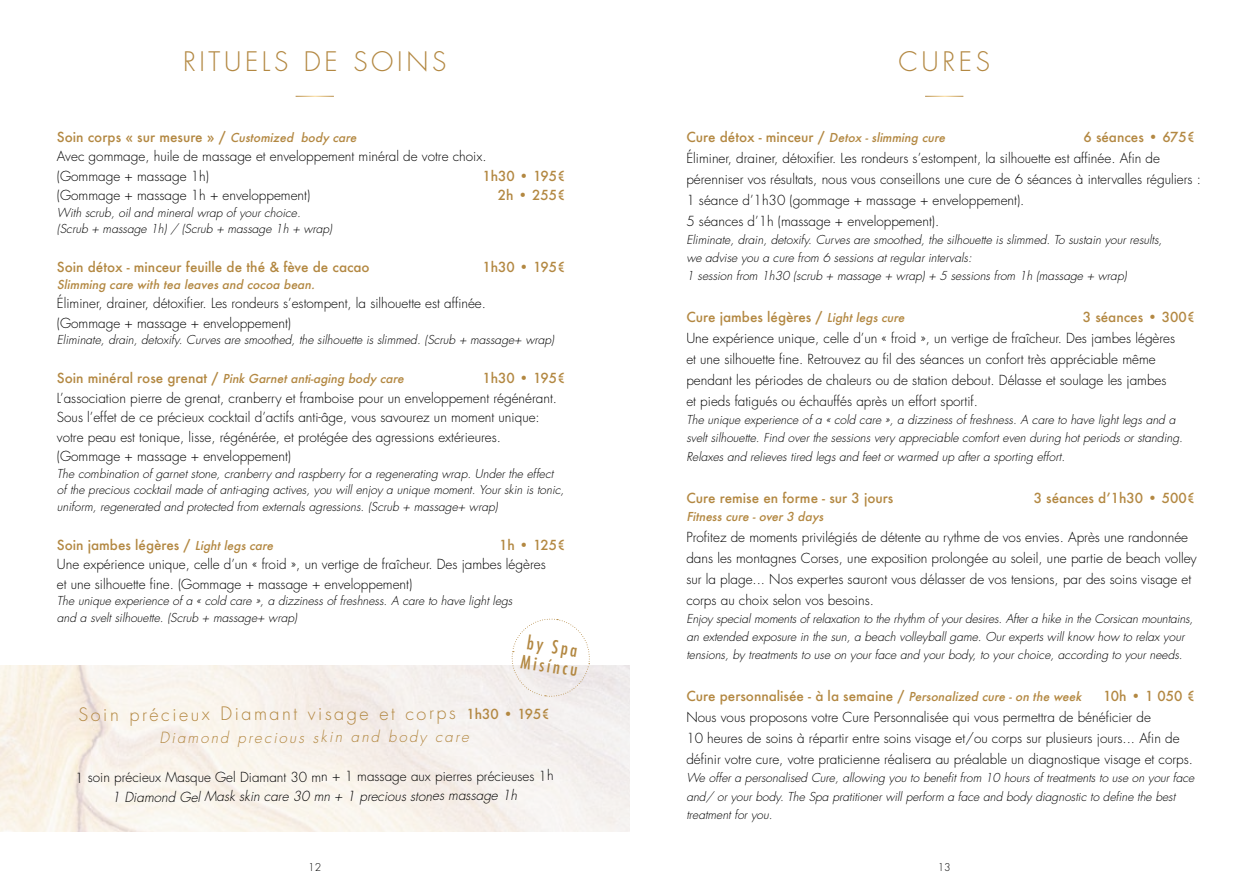
<style>
.page{position:relative;width:1259px;height:893px;background:#fff}
.page>*{position:absolute;margin:0;border:0;box-sizing:border-box;transform-origin:0 0}
.t1{font:300 26.25px "Futura";letter-spacing:.14em;color:#b38842}
.t2{font:300 18px "Futura";letter-spacing:.135em;color:#b38842}
.t3{font:500 condensed 18px/19.5px "Futura";color:#b38842}
.t4{font:italic 300 15px "Futura";color:#b38842}
.t5{font:300 13.5px/21px "Futura";color:#000}
.t6{font:500 13.5px "Futura";color:#b38842}
.t7{font:italic 300 13.5px "Futura";color:#000}
.t8{font:italic 300 12px/18px "Futura";color:#000}
.t9{font:italic 500 12px "Futura";color:#b38842}
.t10{font:300 10.5px "Futura";color:#000}
.s1{font-weight:500;color:#b38842}
.s2{font-weight:500;font-style:italic;font-size:12px;color:#b38842}
.s3{font-style:normal;font-size:13.5px}
.s4{font-style:italic;font-size:12px}
.s5{font-weight:500;font-size:13.5px}
</style>
<div class="page">
<svg style="left:510px;top:618px;width:81px;height:80px"></svg>
<h1 class="t1" style="left:183px;top:45px;width:265px">RITUELS DE SOINS</h1>
<p class="t5" style="left:57px;top:127px;width:431px;line-height:19.5px"><span class="s1">S o i n c o r p s « s u r m e s u re » /</span> <span class="s2">Customized body care<br></span>Avec gommage, huile de massage et enveloppement minéral de votre choix. (Gommage + massage 1h)</p>
<p class="t6" style="left:482px;top:166px;width:85px">1h30 • 195€</p>
<p class="t5" style="left:57px;top:185px;width:255px">(Gommage + massage 1h + enveloppement)</p>
<p class="t6" style="left:498px;top:186px;width:69px">2h • 255€</p>
<p class="t8" style="left:57px;top:204px;width:279px;line-height:16.5px">With scrub, oil and mineral wrap of your choice. (Scrub + massage 1h) / (Scrub + massage 1h + wrap)</p>
<p class="t6" style="left:57px;top:258px;width:314px">Soin détox - minceur feuille de thé &amp; fève de cacao</p>
<p class="t6" style="left:482px;top:258px;width:85px">1h30 • 195€</p>
<p class="t9" style="left:57px;top:276px;width:262px">Slimming care with tea leaves and cocoa bean.</p>
<p class="t5" style="left:57px;top:294px;width:430px;line-height:19.5px">Éliminer, drainer, détoxifier. Les rondeurs s’estompent, la silhouette est affinée. (Gommage + massage + enveloppement)</p>
<p class="t8" style="left:57px;top:331px;width:501px">Eliminate, drain, detoxify. Curves are smoothed, the silhouette is slimmed. (Scrub + massage+ wrap)</p>
<p class="t9" style="left:57px;top:370px;width:351px"><span class="s3">S o i n m i n é ra l ro s e g re n a t /</span> Pink Garnet anti-aging body care</p>
<p class="t6" style="left:482px;top:369px;width:85px">1h30 • 195€</p>
<p class="t5" style="left:57px;top:388px;width:502px;line-height:19.5px">L’association pierre de grenat, cranberry et framboise pour un enveloppement régénérant.<br>Sous l’effet de ce précieux cocktail d’actifs anti-âge, vous savourez un moment unique: votre peau est tonique, lisse, régénérée, et protégée des agressions extérieures. (Gommage + massage + enveloppement)</p>
<p class="t8" style="left:57px;top:465px;width:512px;line-height:16.5px">The combination of garnet stone, cranberry and raspberry for a regenerating wrap. Under the effect of the precious cocktail made of anti-aging actives, you will enjoy a unique moment. Your skin is tonic, uniform, regenerated and protected from externals agressions. (Scrub + massage+ wrap)</p>
<p class="t6" style="left:57px;top:535px;width:221px">Soin jambes légères / <span class="s4">Light legs care</span></p>
<p class="t6" style="left:499px;top:535px;width:68px">1h • 125€</p>
<p class="t5" style="left:57px;top:555px;width:490px;line-height:19.5px">Une expérience unique, celle d’un « froid », un vertige de fraîcheur. Des jambes légères et une silhouette fine. (Gommage + massage + enveloppement)</p>
<p class="t8" style="left:57px;top:593px;width:460px;line-height:16.5px">The unique experience of a « cold care », a dizziness of freshness. A care to have light legs and a svelt silhouette. (Scrub + massage+ wrap)</p>
<h2 class="t3" style="left:525px;top:632px;width:59px;rotate:9deg">by Spa<br>Misíncu</h2>
<h2 class="t2" style="left:79px;top:702px;width:472px">Soin précieux Diamant visage et corps <span class="s5">1h30 • 195€</span></h2>
<p class="t4" style="left:160px;top:727px;width:314px">Diamond precious skin and body care</p>
<p class="t5" style="left:75px;top:766px;width:480px">1 soin précieux Masque Gel Diamant 30 mn + 1 massage aux pierres précieuses 1h</p>
<p class="t7" style="left:112px;top:787px;width:409px">1 Diamond Gel Mask skin care 30 mn + 1 precious stones massage 1h</p>
<h1 class="t1" style="left:898px;top:45px;width:93px">CURES</h1>
<p class="t6" style="left:686px;top:127px;width:263px">C u re d é tox - m i n c e u r / <span class="s4">Detox - slimming cure</span></p>
<p class="t6" style="left:1083px;top:127px;width:113px">6 séances • 675€</p>
<p class="t5" style="left:686px;top:147px;width:516px">Éliminer, drainer, détoxifier. Les rondeurs s’estompent, la silhouette est affinée. Afin de pérenniser vos résultats, nous vous conseillons une cure de 6 séances à intervalles réguliers :<br>1 séance d’1h30 (gommage + massage + enveloppement).<br>5 séances d’1h (massage + enveloppement).</p>
<p class="t8" style="left:686px;top:231px;width:480px">Eliminate, drain, detoxify. Curves are smoothed, the silhouette is slimmed. To sustain your results, we advise you a cure from 6 sessions at regular intervals:<br>1 session from 1h30 (scrub + massage + wrap) + 5 sessions from 1h (massage + wrap)</p>
<p class="t6" style="left:686px;top:308px;width:222px">Cure jambes légères / <span class="s4">Light legs cure</span></p>
<p class="t6" style="left:1083px;top:308px;width:114px">3 séances • 300€</p>
<p class="t5" style="left:686px;top:328px;width:490px">Une expérience unique, celle d’un « froid », un vertige de fraîcheur. Des jambes légères et une silhouette fine. Retrouvez au fil des séances un confort très appréciable même pendant les périodes de chaleurs ou de station debout. Délasse et soulage les jambes et pieds fatigués ou échauffés après un effort sportif.</p>
<p class="t8" style="left:686px;top:411px;width:501px">The unique experience of a « cold care », a dizziness of freshness. A care to have light legs and a svelt silhouette. Find over the sessions very appreciable comfort even during hot periods or standing.<br>Relaxes and relieves tired legs and feet or warmed up after a sporting effort.</p>
<p class="t6" style="left:686px;top:488px;width:208px">Cure remise en forme - sur 3 jours</p>
<p class="t6" style="left:1033px;top:488px;width:163px">3 séances d’1h30 • 500€</p>
<p class="t9" style="left:686px;top:508px;width:141px">Fitness cure - over 3 days</p>
<p class="t5" style="left:686px;top:526px;width:512px">Profitez de moments privilégiés de détente au rythme de vos envies. Après une randonnée dans les montagnes Corses, une exposition prolongée au soleil, une partie de beach volley sur la plage... Nos expertes sauront vous délasser de vos tensions, par des soins visage et corps au choix selon vos besoins.</p>
<p class="t8" style="left:686px;top:610px;width:511px">Enjoy specialmomentsofrelaxation to the rhythm ofyourdesires.Aftera hike in the Corsican mountains, an extended exposure in the sun, a beach volleyball game. Our experts will know how to relax your tensions, by treatments to use on your face and your body, to your choice, according to your needs.</p>
<p class="t6" style="left:686px;top:687px;width:399px">Cure personnalisée - à la semaine / <span class="s4">Personalized cure - on the week</span></p>
<p class="t6" style="left:1103px;top:687px;width:93px">10h • 1 050 €</p>
<p class="t5" style="left:686px;top:707px;width:508px">Nous vous proposons votre Cure Personnalisée qui vous permettra de bénéficier de<br>10 heures de soins à répartir entre soins visage et/ou corps sur plusieurs jours... Afin de définir votre cure, votre praticienne réalisera au préalable un diagnostique visage et corps.</p>
<p class="t8" style="left:686px;top:769px;width:512px">We offer a personalised Cure, allowing you to benefit from 10 hours of treatments to use on your face and/ or your body. The Spa pratitioner will perform a face and body diagnostic to define the best treatment for you.</p>
<p class="t10" style="left:308px;top:861px;width:15px">12</p>
<p class="t10" style="left:937px;top:861px;width:15px">13</p>
</div>
